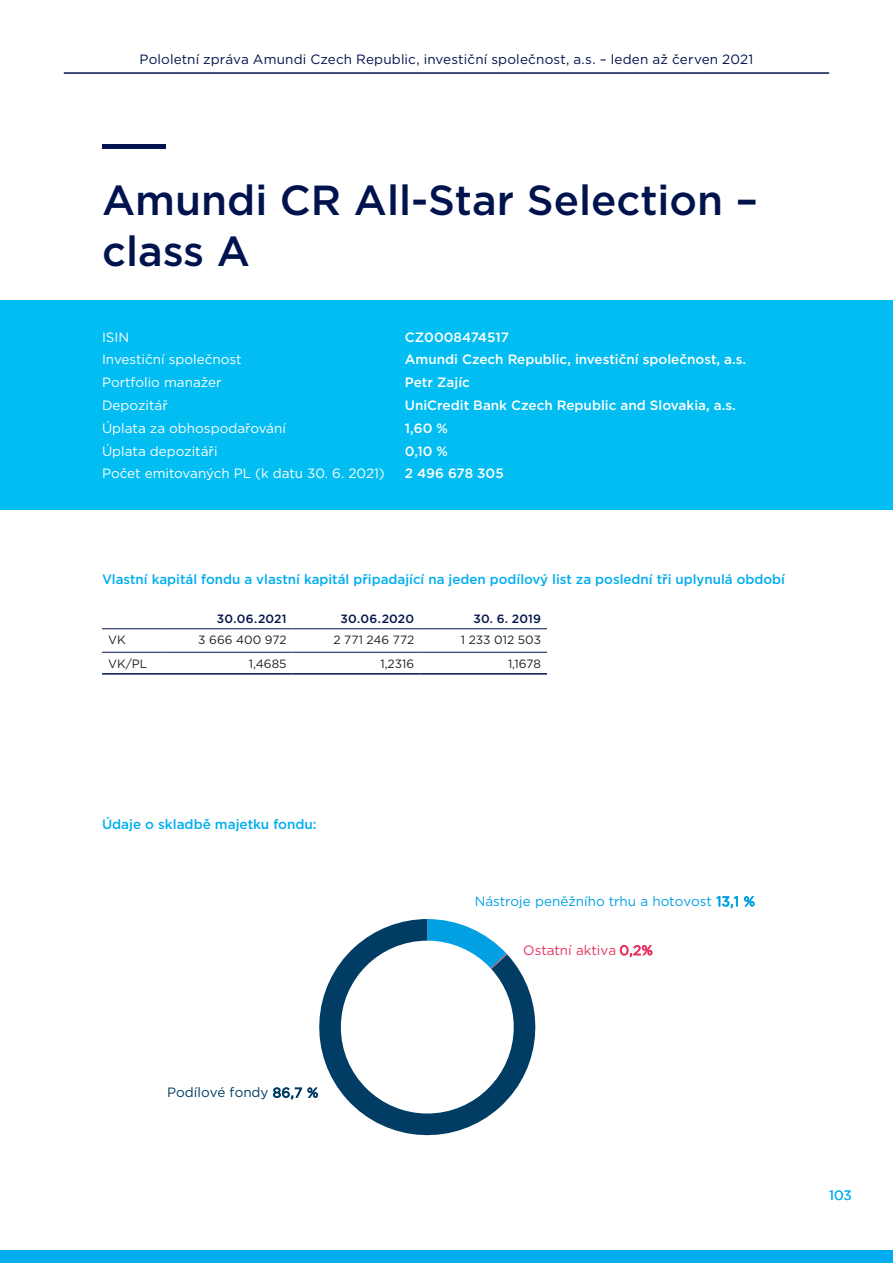
<style>
.page{position:relative;width:893px;height:1263px;background:#fff}
.page>*{position:absolute;margin:0;border:0;box-sizing:border-box;transform-origin:0 0}
.fond{font:500 42px/50.4px "Gotham";color:#00134d}
.t1{font:500 13.5px "Gotham";color:#fff}
.t2{font:13.5px "Gotham";color:#fff}
.t3{font:500 13.5px "Gotham";color:#00aeef}
.B_-_nadpis_3_level{font:13.5px "Gotham";letter-spacing:.01em;color:#00134d}
.t4{font:13.5px "Gotham";letter-spacing:-.005em;color:#00a0e3}
.t5{font:13.5px "Gotham";color:#003c64}
.t6{font:13.5px "Gotham";letter-spacing:-.005em;color:#e6325e}
.t7{font:13.5px "Gotham";color:#00aeef}
.t8{font:12px "Gotham";color:#231f20}
.B_-_nadpis_3_level-2{font:500 12px "Gotham";letter-spacing:.015em;color:#00134d}
</style>
<div class="page">
<div style="left:0;top:300px;width:893px;height:210px;background:#01bdf2"></div>
<hr style="left:102px;top:628px;width:63px;height:1px;background:#00134d">
<hr style="left:165px;top:628px;width:128px;height:1px;background:#00134d">
<hr style="left:293px;top:628px;width:127px;height:1px;background:#00134d">
<hr style="left:420px;top:628px;width:127px;height:1px;background:#00134d">
<hr style="left:102px;top:652px;width:63px;height:1px;background:#00134d">
<hr style="left:165px;top:652px;width:128px;height:1px;background:#00134d">
<hr style="left:293px;top:652px;width:127px;height:1px;background:#00134d">
<hr style="left:420px;top:652px;width:127px;height:1px;background:#00134d">
<hr style="left:102px;top:673px;width:63px;height:2px;background:#00134d">
<hr style="left:165px;top:673px;width:128px;height:2px;background:#00134d">
<hr style="left:293px;top:673px;width:127px;height:2px;background:#00134d">
<hr style="left:420px;top:673px;width:127px;height:2px;background:#00134d">
<svg style="left:319px;top:919px;width:217px;height:217px"></svg>
<div style="left:0;top:1250px;width:893px;height:13px;background:#00aeef"></div>
<hr style="left:102px;top:145px;width:64px;height:4px;background:#00134d">
<hr style="left:64px;top:72px;width:765px;height:2px;background:#00134d">
<p class="B_-_nadpis_3_level" style="left:140px;top:50px;width:615px">Pololetní zpráva Amundi Czech Republic, investiční společnost, a.s. – leden až červen 2021</p>
<p class="fond" style="left:102px;top:175px;width:657px">Amundi CR All-Star Selection – class A</p>
<p class="t2" style="left:102px;top:328px;width:29px">ISIN</p>
<p class="t1" style="left:405px;top:328px;width:106px">CZ0008474517</p>
<p class="t2" style="left:102px;top:351px;width:141px">Investiční společnost</p>
<p class="t1" style="left:405px;top:351px;width:343px">Amundi Czech Republic, investiční společnost, a.s.</p>
<p class="t2" style="left:102px;top:374px;width:121px">Portfolio manažer</p>
<p class="t1" style="left:405px;top:374px;width:67px">Petr Zajíc</p>
<p class="t2" style="left:102px;top:397px;width:67px">Depozitář</p>
<p class="t1" style="left:405px;top:396px;width:332px">UniCredit Bank Czech Republic and Slovakia, a.s.</p>
<p class="t2" style="left:102px;top:419px;width:185px">Úplata za obhospodařování</p>
<p class="t1" style="left:405px;top:419px;width:45px">1,60 %</p>
<p class="t2" style="left:102px;top:442px;width:117px">Úplata depozitáři</p>
<p class="t1" style="left:405px;top:442px;width:45px">0,10 %</p>
<p class="t2" style="left:102px;top:465px;width:284px">Počet emitovaných PL (k datu 30. 6. 2021)</p>
<p class="t1" style="left:405px;top:465px;width:100px">2 496 678 305</p>
<p class="t3" style="left:102px;top:570px;width:684px">Vlastní kapitál fondu a vlastní kapitál připadající na jeden podílový list za poslední tři uplynulá období</p>
<p class="B_-_nadpis_3_level-2" style="left:217px;top:611px;width:71px">30.06.2021</p>
<p class="B_-_nadpis_3_level-2" style="left:341px;top:611px;width:75px">30.06.2020</p>
<p class="B_-_nadpis_3_level-2" style="left:473px;top:611px;width:69px">30. 6. 2019</p>
<p class="t8" style="left:108px;top:632px;width:19px">VK</p>
<p class="t8" style="left:198px;top:632px;width:90px">3 666 400 972</p>
<p class="t8" style="left:333px;top:632px;width:82px">2 771 246 772</p>
<p class="t8" style="left:461px;top:632px;width:82px">1 233 012 503</p>
<p class="t8" style="left:108px;top:656px;width:41px">VK/PL</p>
<p class="t8" style="left:249px;top:656px;width:39px">1,4685</p>
<p class="t8" style="left:380px;top:656px;width:35px">1,2316</p>
<p class="t8" style="left:508px;top:656px;width:35px">1,1678</p>
<p class="t3" style="left:102px;top:815px;width:216px">Údaje o skladbě majetku fondu:</p>
<p class="t5" style="left:167px;top:1084px;width:153px">Podílové fondy 86,7 %</p>
<p class="t4" style="left:475px;top:893px;width:282px">Nástroje peněžního trhu a hotovost 13,1 %</p>
<p class="t6" style="left:523px;top:941px;width:131px">Ostatní aktiva 0,2%</p>
<p class="t7" style="left:829px;top:1186px;width:24px">103</p>
</div>
